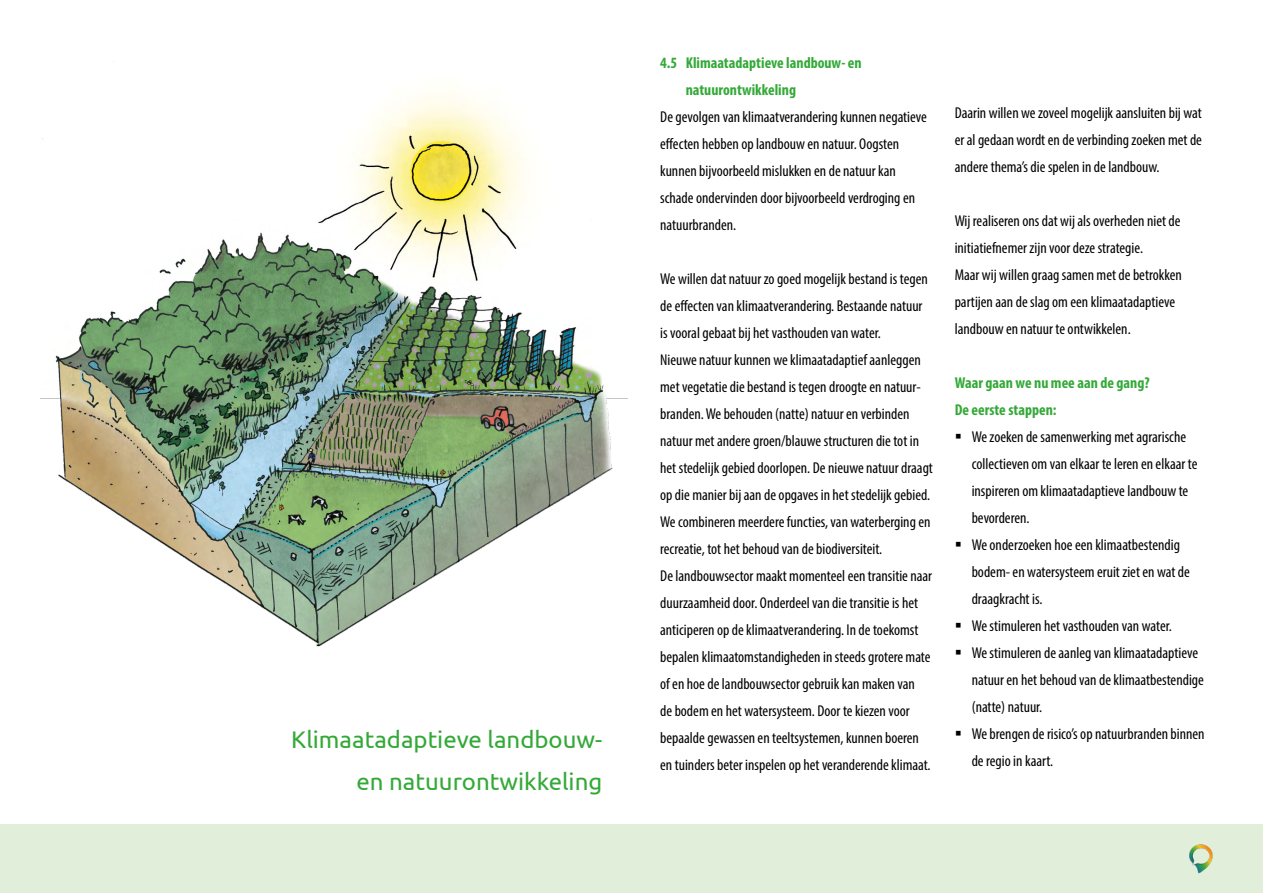
<style>
.page{position:relative;width:1263px;height:893px;background:#fff}
.page>*{position:absolute;margin:0;border:0;box-sizing:border-box;transform-origin:0 0}
.t1{font:24px/42px "Ubuntu";color:#34a938;text-align:right}
.t2{font:condensed 15.75px/27px "Myriad Pro";color:#000}
.t3{font:700 condensed 15.75px/27px "Myriad Pro";color:#34a938}
</style>
<div class="page">
<img style="left:40px;top:94px;width:587px;height:553px">
<div style="left:0;top:825px;width:1263px;height:68px;background:#e1eeda"></div>
<img style="left:1189px;top:844px;width:24px;height:30px">
<h1 class="t1" style="left:291px;top:718px;width:313px">Klimaatadaptieve landbouw&shy;en natuurontwikkeling</h1>
<p class="t3" style="left:686px;top:49px;width:178px;text-indent:-26px">4.5 Klimaatadaptieve landbouw- en natuurontwikkeling</p>
<p class="t2" style="left:660px;top:103px;width:268px">De gevolgen van klimaatverandering kunnen negatieve effecten hebben op landbouw en natuur. Oogsten kunnen bijvoorbeeld mislukken en de natuur kan schade ondervinden door bijvoorbeeld verdroging en natuurbranden.</p>
<p class="t2" style="left:660px;top:265px;width:274px">We willen dat natuur zo goed mogelijk bestand is tegen de effecten van klimaatverandering. Bestaande natuur is vooral gebaat bij het vasthouden van water.<br>Nieuwe natuur kunnen we klimaatadaptief aanleggen met vegetatie die bestand is tegen droogte en natuur&shy;branden. We behouden (natte) natuur en verbinden natuur met andere groen/blauwe structuren die tot in het stedelijk gebied doorlopen. De nieuwe natuur draagt op die manier bij aan de opgaves in het stedelijk gebied.<br>We combineren meerdere functies, van waterberging en recreatie, tot het behoud van de biodiversiteit.<br>De landbouwsector maakt momenteel een transitie naar duurzaamheid door. Onderdeel van die transitie is het anticiperen op de klimaatverandering. In de toekomst bepalen klimaatomstandigheden in steeds grotere mate of en hoe de landbouwsector gebruik kan maken van<br>de bodem en het watersysteem. Door te kiezen voor bepaalde gewassen en teeltsystemen, kunnen boeren en tuinders beter inspelen op het veranderende klimaat.</p>
<p class="t2" style="left:955px;top:99px;width:249px;text-align:justify">Daarin willen we zoveel mogelijk aansluiten bij wat er al gedaan wordt en de verbinding zoeken met de andere thema’s die spelen in de landbouw.</p>
<p class="t2" style="left:955px;top:207px;width:229px">Wij realiseren ons dat wij als overheden niet de initiatiefnemer zijn voor deze strategie.<br>Maar wij willen graag samen met de betrokken partijen aan de slag om een klimaatadaptieve landbouw en natuur te ontwikkelen.</p>
<p class="t3" style="left:955px;top:369px;width:197px">Waar gaan we nu mee aan de gang?<br>De eerste stappen:</p>
<p class="t2" style="left:972px;top:423px;width:234px">We zoeken de samenwerking met agrarische collectieven om van elkaar te leren en elkaar te inspireren om klimaatadaptieve landbouw te bevorderen.<br>We onderzoeken hoe een klimaatbestendig bodem- en watersysteem eruit ziet en wat de draagkracht is.<br>We stimuleren het vasthouden van water.<br>We stimuleren de aanleg van klimaatadaptieve natuur en het behoud van de klimaatbestendige (natte) natuur.<br>We brengen de risico’s op natuurbranden binnen de regio in kaart.</p>
</div>
